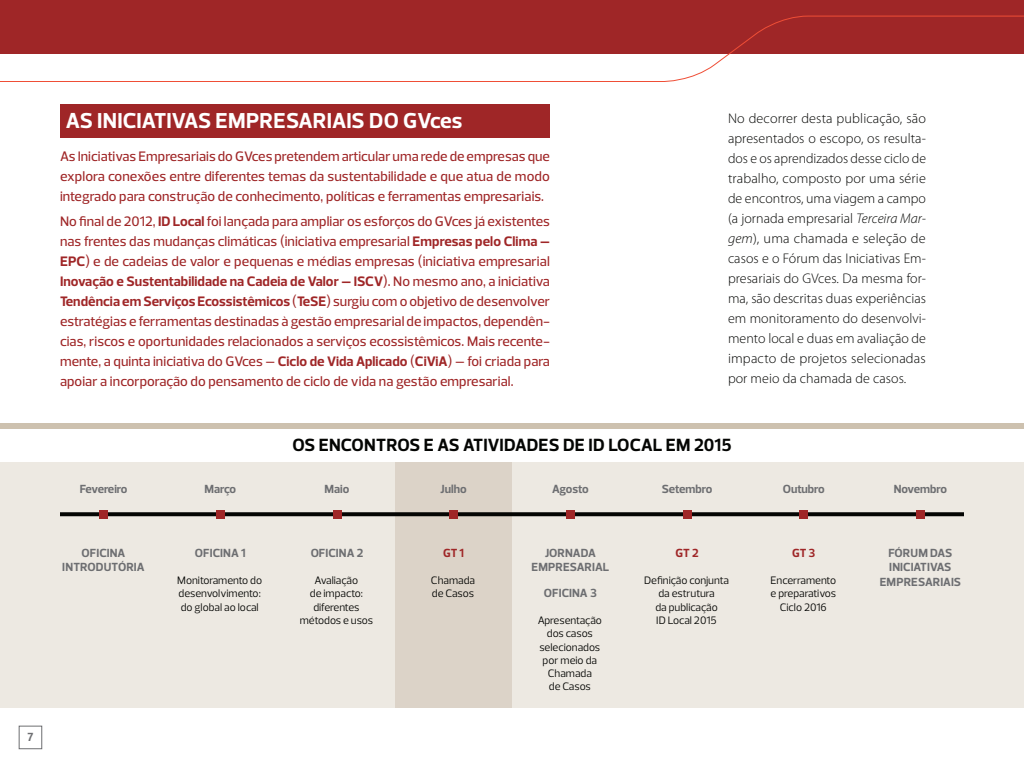
<style>
.page{position:relative;width:1024px;height:768px;background:#fff}
.page>*{position:absolute;margin:0;border:0;box-sizing:border-box;transform-origin:0 0}
.t1{font:700 22px "Prelo";color:#fff}
.t2{font:700 18px "Prelo";color:#040503}
.t3{font:500 14px/20px "Prelo";letter-spacing:.005em;color:#9f2627;text-align:justify}
.t4{font:300 14px/20px "Myriad Pro";letter-spacing:.01em;color:#040503;text-align:justify}
.t5{font:700 12px/14.4px "Prelo";color:#6d6e71;text-align:center}
.t6{font:700 12px "Prelo";letter-spacing:-.035em;color:#6d6e71}
.t7{font:700 12px "Prelo";color:#9f2627}
.t8{font:11px/13.2px "Prelo";color:#040503;text-align:center}
.s1{font-weight:700}
.s2{font-style:italic}
</style>
<div class="page">
<div style="left:19px;top:726px;width:23px;height:23px;border:1px solid #6d6e71"></div>
<div style="left:0;top:462px;width:1024px;height:246px;background:#ede9e2"></div>
<div style="left:395px;top:462px;width:117px;height:246px;background:#dcd3c8"></div>
<div style="left:60px;top:104px;width:490px;height:34px;background:#9f2627"></div>
<div style="left:0;top:0;width:1024px;height:54px;background:#9f2627"></div>
<div style="left:0;top:423px;width:1024px;height:6px;background:#cdc1af"></div>
<svg style="left:0;top:15px;width:1024px;height:67px"></svg>
<svg style="left:60px;top:512px;width:904px;height:4px;background:#121210"></svg>
<div style="left:99px;top:510px;width:9px;height:9px;background:#9f2627"></div>
<div style="left:216px;top:510px;width:9px;height:9px;background:#9f2627"></div>
<div style="left:333px;top:510px;width:8px;height:9px;background:#9f2627"></div>
<div style="left:449px;top:510px;width:9px;height:9px;background:#9f2627"></div>
<div style="left:566px;top:510px;width:9px;height:9px;background:#9f2627"></div>
<div style="left:683px;top:510px;width:8px;height:9px;background:#9f2627"></div>
<div style="left:800px;top:510px;width:8px;height:9px;background:#9f2627"></div>
<div style="left:916px;top:510px;width:9px;height:9px;background:#9f2627"></div>
<p class="t5" style="left:27px;top:730px;width:7px">7</p>
<h1 class="t1" style="left:66px;top:107px;width:398px">AS INICIATIVAS EMPRESARIAIS DO GVces</h1>
<p class="t3" style="left:60px;top:146px;width:491px">As Iniciativas Empresariais do GVces pretendem articular uma rede de empresas que explora conexões entre diferentes temas da sustentabilidade e que atua de modo integrado para construção de conhecimento, políticas e ferramentas empresariais.</p>
<p class="t3" style="left:60px;top:212px;width:492px">No final de 2012, <span class="s1">ID Local</span> foi lançada para ampliar os esforços do GVces já existentes nas frentes das mudanças climáticas (iniciativa empresarial <span class="s1">Empresas pelo Clima – EPC</span>) e de cadeias de valor e pequenas e médias empresas (iniciativa empresarial <span class="s1">Inovação e Sustentabilidade na Cadeia de Valor – ISCV</span>). No mesmo ano, a iniciativa <span class="s1">Tendência em Serviços Ecossistêmicos</span> (<span class="s1">TeSE</span>) surgiu com o objetivo de desenvolver estratégias e ferramentas destinadas à gestão empresarial de impactos, dependên&shy;cias, riscos e oportunidades relacionados a serviços ecossistêmicos. Mais recente&shy;mente, a quinta iniciativa do GVces – <span class="s1">Ciclo de Vida Aplicado</span> (<span class="s1">CiViA</span>) – foi criada para apoiar a incorporação do pensamento de ciclo de vida na gestão empresarial.</p>
<p class="t4" style="left:728px;top:108px;width:200px">No decorrer desta publicação, são apresentados o escopo, os resulta&shy;dos e os aprendizados desse ciclo de trabalho, composto por uma série de encontros, uma viagem a campo (a jornada empresarial <span class="s2">Terceira Mar&shy;gem</span>), uma chamada e seleção de casos e o Fórum das Iniciativas Em&shy;presariais do GVces. Da mesma for&shy;ma, são descritas duas experiências em monitoramento do desenvolvi&shy;mento local e duas em avaliação de impacto de projetos selecionadas por meio da chamada de casos.</p>
<p class="t6" style="left:80px;top:482px;width:49px">Fevereiro</p>
<p class="t5" style="left:204px;top:482px;width:33px">Março</p>
<p class="t2" style="left:292px;top:433px;width:441px">OS ENCONTROS E AS ATIVIDADES DE ID LOCAL EM 2015</p>
<p class="t5" style="left:325px;top:482px;width:26px">Maio</p>
<p class="t5" style="left:441px;top:482px;width:28px">Julho</p>
<p class="t5" style="left:552px;top:482px;width:38px">Agosto</p>
<p class="t5" style="left:662px;top:482px;width:52px">Setembro</p>
<p class="t5" style="left:783px;top:482px;width:44px">Outubro</p>
<p class="t5" style="left:894px;top:482px;width:55px">Novembro</p>
<p class="t5" style="left:62px;top:546px;width:84px">OFICINA<br>INTRODUTÓRIA</p>
<p class="t5" style="left:532px;top:546px;width:79px">JORNADA<br>EMPRESARIAL</p>
<p class="t5" style="left:880px;top:546px;width:83px">FÓRUM DAS<br>INICIATIVAS<br>EMPRESARIAIS</p>
<p class="t5" style="left:195px;top:546px;width:52px">OFICINA 1</p>
<p class="t5" style="left:311px;top:546px;width:54px">OFICINA 2</p>
<p class="t7" style="left:443px;top:546px;width:23px">GT 1</p>
<p class="t7" style="left:676px;top:546px;width:25px">GT 2</p>
<p class="t7" style="left:792px;top:546px;width:25px">GT 3</p>
<p class="t8" style="left:177px;top:574px;width:86px;text-align:left">Monitoramento do desenvolvimento: do global ao local</p>
<p class="t8" style="left:300px;top:574px;width:75px">Avaliação<br>de impacto: diferentes métodos e usos</p>
<p class="t8" style="left:431px;top:574px;width:46px;text-align:left">Chamada de Casos</p>
<p class="t8" style="left:644px;top:574px;width:86px">Definição conjunta da estrutura<br>da publicação<br>ID Local 2015</p>
<p class="t8" style="left:770px;top:574px;width:67px">Encerramento e preparativos<br>Ciclo 2016</p>
<p class="t5" style="left:544px;top:586px;width:54px">OFICINA 3</p>
<p class="t8" style="left:538px;top:614px;width:66px">Apresentação dos casos selecionados por meio da<br>Chamada<br>de Casos</p>
</div>
